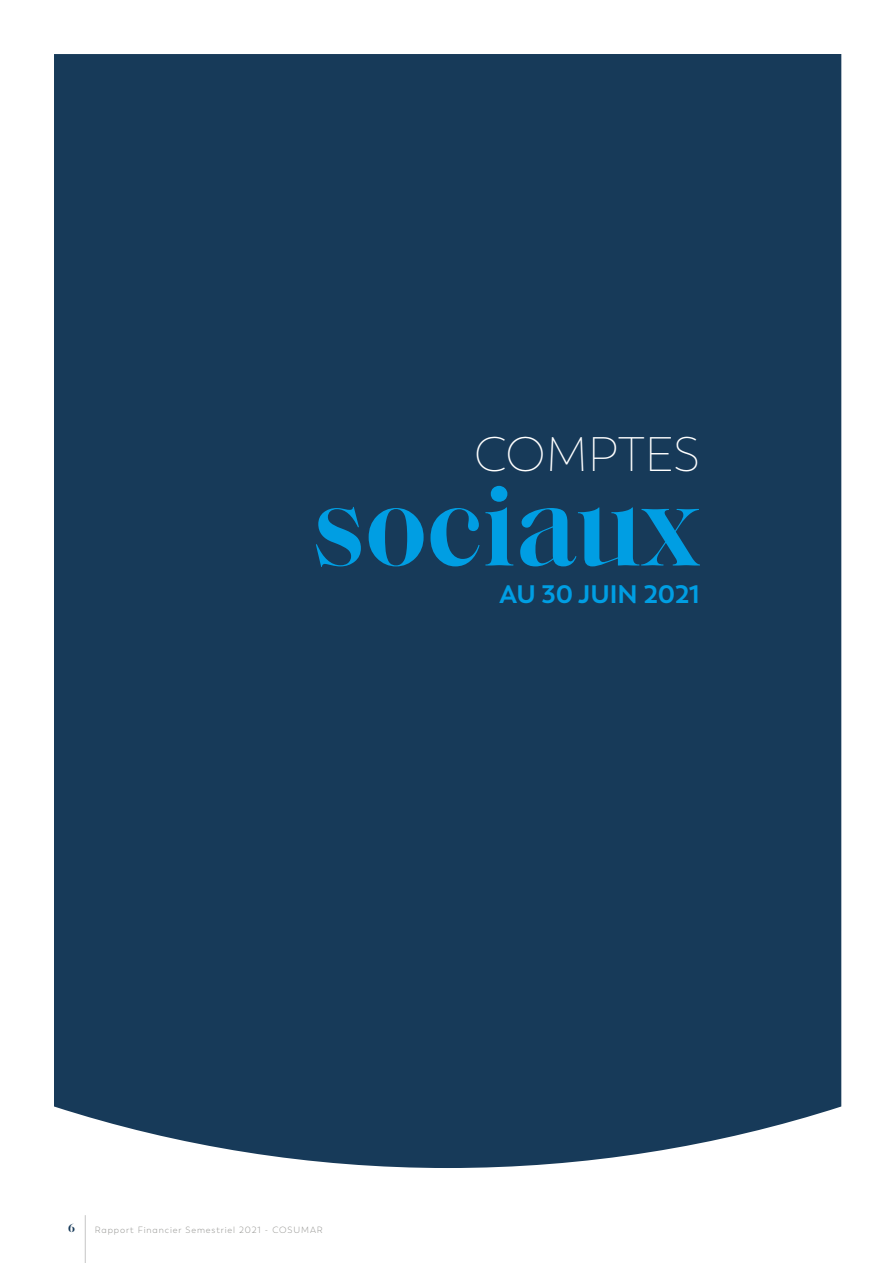
<style>
.page{position:relative;width:893px;height:1263px;background:#fff}
.page>*{position:absolute;margin:0;border:0;box-sizing:border-box;transform-origin:0 0}
.t1{font:600 115.5px "Saol Display";color:#009ee3}
.t2{font:200 48.15px "Trenda";color:#fff}
.t3{font:700 25.2px "Trenda";color:#009ee3}
.t4{font:600 12px "Saol Display";color:#173a59}
.t5{font:300 9px "Trenda";letter-spacing:.1em;color:#8f8f8c}
</style>
<div class="page">
<hr style="left:85px;top:1215px;width:1px;height:48px;background:#c6c6c6">
<div style="left:54px;top:54px;width:787px;height:1114px;background:#173a59"></div>
<h2 class="t2" style="left:474px;top:427px;width:227px">COMPTES</h2>
<h1 class="t1" style="left:312px;top:441px;width:389px">sociaux</h1>
<h3 class="t3" style="left:499px;top:579px;width:202px">AU 30 JUIN 2021</h3>
<h3 class="t4" style="left:68px;top:1218px;width:8px">6</h3>
<p class="t5" style="left:95px;top:1224px;width:229px">Rapport Financier Semestriel 2021 - COSUMAR</p>
</div>
